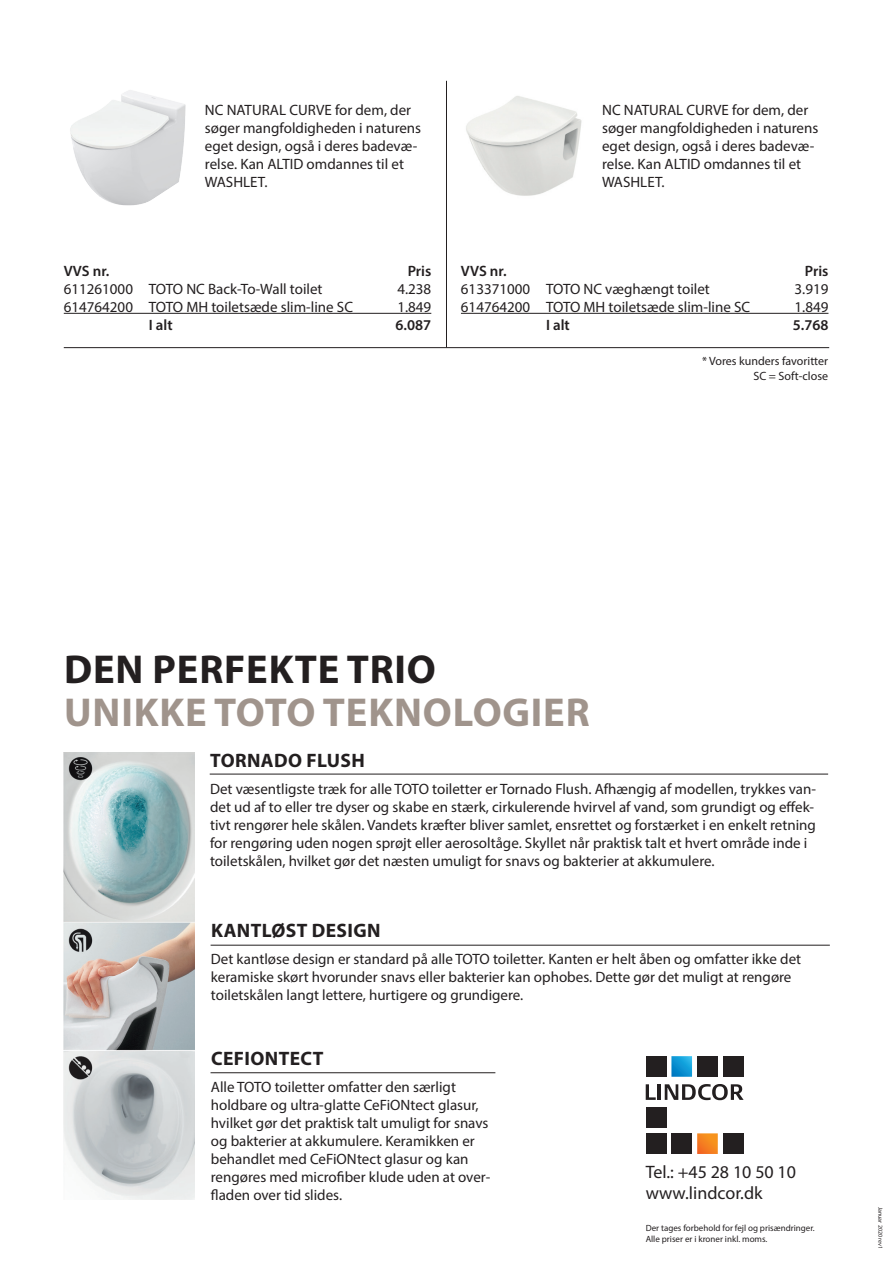
<style>
.page{position:relative;width:893px;height:1263px;background:#fff}
.page>*{position:absolute;margin:0;border:0;box-sizing:border-box;transform-origin:0 0}
.t1{font:700 40.5px "Myriad Pro";letter-spacing:.02em;color:#a0948c}
.t2{font:700 40.5px "Myriad Pro";letter-spacing:.02em;color:#231f20}
.t3{font:700 19.5px "Myriad Pro";letter-spacing:.02em;color:#231f20}
.t4{font:18px/21.6px "Myriad Pro";color:#231f20}
.t5{font:15px/18px "Myriad Pro";color:#231f20}
.t6{font:600 15px "Myriad Pro";color:#231f20}
.t7{font:12px/14.4px "Myriad Pro";color:#231f20;text-align:right}
.t8{font:9px/10.8px "Myriad Pro";color:#231f20}
.t9{font:6px "Myriad Pro";color:#231f20}
</style>
<div class="page">
<img style="left:64px;top:752px;width:131px;height:447px">
<hr style="left:210px;top:774px;width:618px;height:1px;background:#231f20">
<hr style="left:211px;top:945px;width:619px;height:1px;background:#231f20">
<hr style="left:211px;top:1072px;width:284px;height:1px;background:#231f20">
<hr style="left:446px;top:81px;width:1px;height:266px;background:#231f20">
<hr style="left:64px;top:347px;width:765px;height:1px;background:#231f20">
<hr style="left:64px;top:313px;width:367px;height:1px;background:#231f20">
<img style="left:70px;top:90px;width:116px;height:116px">
<div style="left:646px;top:1056px;width:20px;height:21px;background:#231f20"></div>
<svg style="left:671px;top:1056px;width:21px;height:21px"></svg>
<div style="left:697px;top:1056px;width:21px;height:21px;background:#231f20"></div>
<div style="left:723px;top:1056px;width:20px;height:21px;background:#231f20"></div>
<div style="left:646px;top:1108px;width:20px;height:20px;background:#231f20"></div>
<div style="left:646px;top:1133px;width:20px;height:21px;background:#231f20"></div>
<div style="left:671px;top:1133px;width:21px;height:21px;background:#231f20"></div>
<svg style="left:697px;top:1133px;width:21px;height:21px"></svg>
<div style="left:723px;top:1133px;width:20px;height:21px;background:#231f20"></div>
<svg style="left:646px;top:1084px;width:10px;height:16px"></svg>
<hr style="left:658px;top:1084px;width:3px;height:16px;background:#231f20">
<svg style="left:665px;top:1084px;width:79px;height:16px"></svg>
<img style="left:466px;top:96px;width:116px;height:100px">
<hr style="left:461px;top:313px;width:367px;height:1px;background:#231f20">
<p class="t5" style="left:205px;top:101px;width:218px">NC NATURAL CURVE for dem, der søger mangfoldigheden i naturens eget design, også i deres badevæ&shy;relse. Kan ALTID omdannes til et<br>WASHLET.</p>
<p class="t5" style="left:602px;top:101px;width:218px">NC NATURAL CURVE for dem, der søger mangfoldigheden i naturens eget design, også i deres badevæ&shy;relse. Kan ALTID omdannes til et<br>WASHLET.</p>
<p class="t6" style="left:64px;top:261px;width:47px">VVS nr.</p>
<p class="t6" style="left:408px;top:261px;width:25px">Pris</p>
<p class="t5" style="left:64px;top:280px;width:260px">611261000 TOTO NC Back-To-Wall toilet</p>
<p class="t5" style="left:397px;top:280px;width:35px">4.238</p>
<p class="t5" style="left:64px;top:298px;width:291px">614764200 TOTO MH toiletsæde slim-line SC</p>
<p class="t5" style="left:397px;top:298px;width:35px">1.849</p>
<p class="t6" style="left:149px;top:315px;width:25px">I alt</p>
<p class="t6" style="left:396px;top:315px;width:37px">6.087</p>
<p class="t6" style="left:461px;top:261px;width:47px">VVS nr.</p>
<p class="t6" style="left:805px;top:261px;width:25px">Pris</p>
<p class="t5" style="left:461px;top:280px;width:250px">613371000 TOTO NC væghængt toilet</p>
<p class="t5" style="left:795px;top:280px;width:35px">3.919</p>
<p class="t5" style="left:461px;top:298px;width:291px">614764200 TOTO MH toiletsæde slim-line SC</p>
<p class="t5" style="left:795px;top:298px;width:35px">1.849</p>
<p class="t6" style="left:546px;top:315px;width:25px">I alt</p>
<p class="t6" style="left:793px;top:315px;width:37px">5.768</p>
<p class="t7" style="left:702px;top:354px;width:128px">* Vores kunders favoritter<br>SC = Soft-close</p>
<h1 class="t2" style="left:64px;top:643px;width:373px">DEN PERFEKTE TRIO</h1>
<h1 class="t1" style="left:64px;top:686px;width:527px">UNIKKE TOTO TEKNOLOGIER</h1>
<h2 class="t3" style="left:210px;top:748px;width:156px">TORNADO FLUSH</h2>
<p class="t5" style="left:210px;top:780px;width:608px">Det væsentligste træk for alle TOTO toiletter er Tornado Flush. Afhængig af modellen, trykkes van&shy;det ud af to eller tre dyser og skabe en stærk, cirkulerende hvirvel af vand, som grundigt og effek&shy;tivt rengører hele skålen. Vandets kræfter bliver samlet, ensrettet og forstærket i en enkelt retning for rengøring uden nogen sprøjt eller aerosoltåge. Skyllet når praktisk talt et hvert område inde i toiletskålen, hvilket gør det næsten umuligt for snavs og bakterier at akkumulere.</p>
<h2 class="t3" style="left:211px;top:918px;width:171px">KANTLØST DESIGN</h2>
<p class="t5" style="left:211px;top:950px;width:592px">Det kantløse design er standard på alle TOTO toiletter. Kanten er helt åben og omfatter ikke det keramiske skørt hvorunder snavs eller bakterier kan ophobes. Dette gør det muligt at rengøre toiletskålen langt lettere, hurtigere og grundigere.</p>
<h2 class="t3" style="left:211px;top:1045px;width:114px">CEFIONTECT</h2>
<p class="t5" style="left:211px;top:1077px;width:281px">Alle TOTO toiletter omfatter den særligt holdbare og ultra-glatte CeFiONtect glasur, hvilket gør det praktisk talt umuligt for snavs og bakterier at akkumulere. Keramikken er behandlet med CeFiONtect glasur og kan rengøres med microfiber klude uden at over&shy;fladen over tid slides.</p>
<p class="t4" style="left:646px;top:1160px;width:152px">Tel.: +45 28 10 50 10 www.lindcor.dk</p>
<p class="t8" style="left:646px;top:1223px;width:170px">Der tages forbehold for fejl og prisændringer.<br>Alle priser er i kroner inkl. moms.</p>
<p class="t9" style="left:884px;top:1207px;width:44px;rotate:90deg">Januar 2020 rev1</p>
</div>
